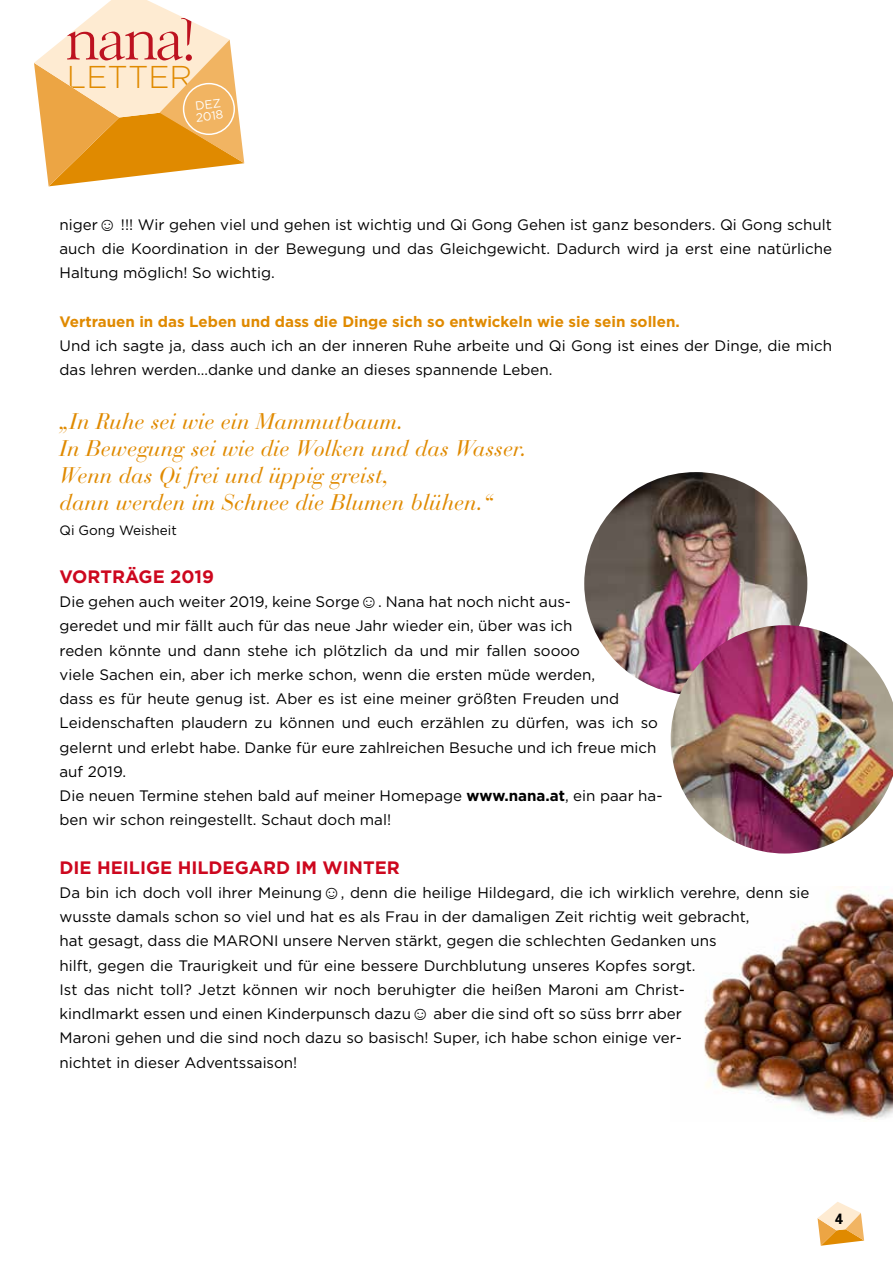
<style>
.page{position:relative;width:893px;height:1263px;background:#fff}
.page>*{position:absolute;margin:0;border:0;box-sizing:border-box;transform-origin:0 0}
.t1{font:300 31.5px "Gotham";color:#e08a00}
.t2{font:italic 22.5px/27px "Bauer Bodoni";color:#e08a00}
.t3{font:700 18px "Gotham";color:#cd071e}
.t4{font:15.15px/24.3px "Gotham";color:#000}
.t5{font:700 15.15px "Gotham";color:#e08a00}
.t6{font:700 15px "Univers";color:#000}
.t7{font:13.5px "Gotham";color:#000}
.t8{font:12px/12px "Gotham";color:#fff}
.s1{font-family:"Arial";font-size:18px}
.s2{font-weight:700}
</style>
<div class="page">
<img style="left:704px;top:887px;width:189px;height:233px">
<svg style="left:817px;top:1202px;width:47px;height:44px"></svg>
<svg style="left:34px;top:0;width:210px;height:186px"></svg>
<div style="left:183px;top:83px;width:52px;height:52px;border:1px solid #fff;border-radius:50%"></div>
<img style="left:584px;top:472px;width:223px;height:223px;border-radius:112px">
<img style="left:671px;top:625px;width:222px;height:228px">
<h1 class="t1" style="left:67px;top:60px;width:127px">LETTER</h1>
<p class="t8" style="left:194px;top:99px;width:29px;rotate:-7deg">DEZ<br>2018</p>
<p class="t4" style="left:60px;top:212px;width:774px;text-align:justify">niger<span class="s1">☺</span> !!! Wir gehen viel und gehen ist wichtig und Qi Gong Gehen ist ganz besonders. Qi Gong schult auch die Koordination in der Bewegung und das Gleichgewicht. Dadurch wird ja erst eine natürliche Haltung möglich! So wichtig.</p>
<p class="t5" style="left:60px;top:312px;width:622px">Vertrauen in das Leben und dass die Dinge sich so entwickeln wie sie sein sollen.</p>
<p class="t4" style="left:60px;top:333px;width:774px">Und ich sagte ja, dass auch ich an der inneren Ruhe arbeite und Qi Gong ist eines der Dinge, die mich das lehren werden…danke und danke an dieses spannende Leben.</p>
<h2 class="t2" style="left:60px;top:408px;width:469px">„In Ruhe sei wie ein Mammutbaum.<br>In Bewegung sei wie die Wolken und das Wasser.<br>Wenn das Qi frei und üppig greist,<br>dann werden im Schnee die Blumen blühen.“</h2>
<p class="t7" style="left:60px;top:522px;width:119px">Qi Gong Weisheit</p>
<p class="t3" style="left:60px;top:565px;width:156px">VORTRÄGE 2019</p>
<p class="t4" style="left:60px;top:589px;width:605px">Die gehen auch weiter 2019, keine Sorge<span class="s1">☺</span>. Nana hat noch nicht aus-<br>geredet und mir fällt auch für das neue Jahr wieder ein, über was ich<br>reden könnte und dann stehe ich plötzlich da und mir fallen soooo<br>viele Sachen ein, aber ich merke schon, wenn die ersten müde werden,<br>dass es für heute genug ist. Aber es ist eine meiner größten Freuden und Leidenschaften plaudern zu können und euch erzählen zu dürfen, was ich so gelernt und erlebt habe. Danke für eure zahlreichen Besuche und ich freue mich auf 2019.<br>Die neuen Termine stehen bald auf meiner Homepage <span class="s2">www.nana.at</span>, ein paar ha&shy;ben wir schon reingestellt. Schaut doch mal!</p>
<p class="t3" style="left:60px;top:855px;width:342px">DIE HEILIGE HILDEGARD IM WINTER</p>
<p class="t4" style="left:60px;top:880px;width:752px">Da bin ich doch voll ihrer Meinung<span class="s1">☺</span>, denn die heilige Hildegard, die ich wirklich verehre, denn sie wusste damals schon so viel und hat es als Frau in der damaligen Zeit richtig weit gebracht,<br>hat gesagt, dass die MARONI unsere Nerven stärkt, gegen die schlechten Gedanken uns<br>hilft, gegen die Traurigkeit und für eine bessere Durchblutung unseres Kopfes sorgt.<br>Ist das nicht toll? Jetzt können wir noch beruhigter die heißen Maroni am Christ-<br>kindlmarkt essen und einen Kinderpunsch dazu<span class="s1">☺</span> aber die sind oft so süss brrr aber<br>Maroni gehen und die sind noch dazu so basisch! Super, ich habe schon einige ver-<br>nichtet in dieser Adventssaison!</p>
<p class="t6" style="left:835px;top:1209px;width:10px">4</p>
</div>
